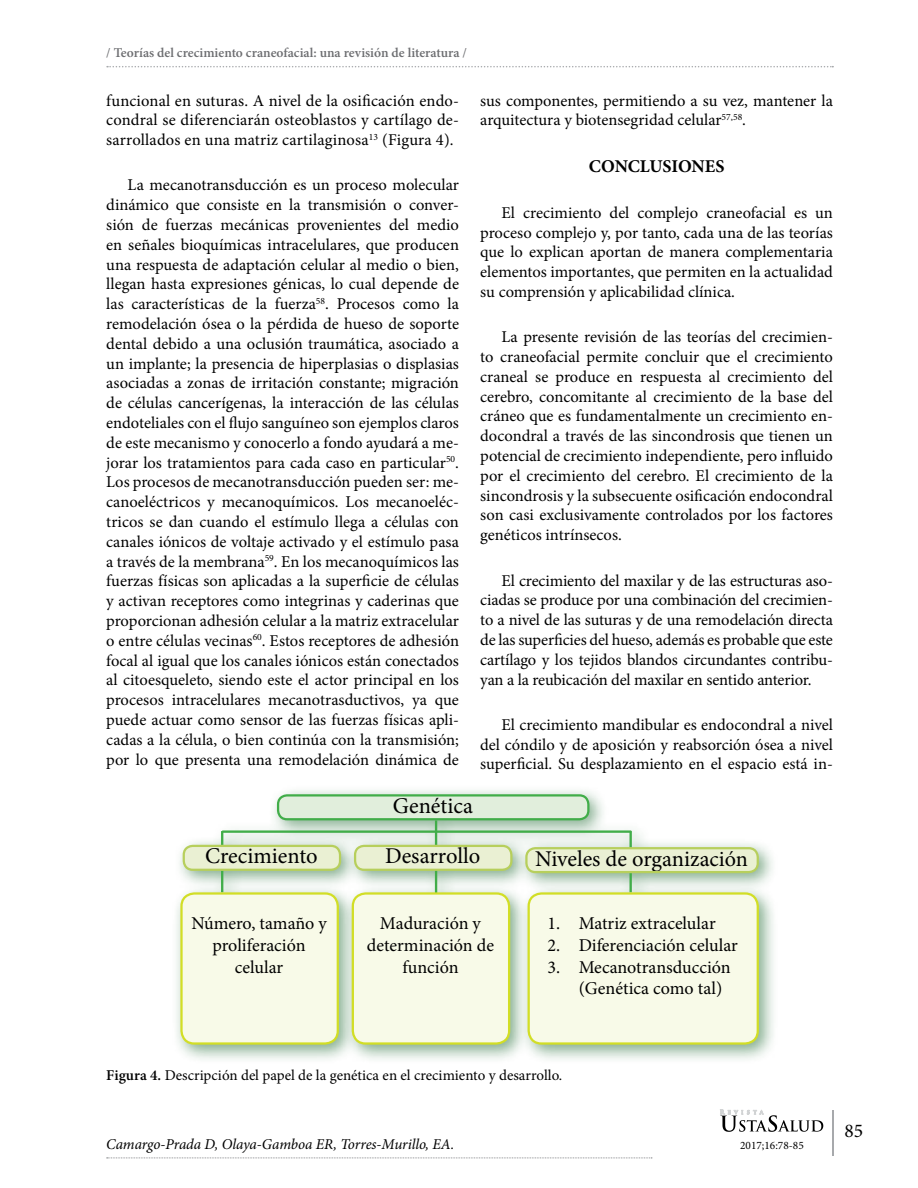
<style>
.page{position:relative;width:918px;height:1188px;background:#fff}
.page>*{position:absolute;margin:0;border:0;box-sizing:border-box;transform-origin:0 0}
.t1{font:22.5px "Minion Pro";color:#000}
.t2{font:19.5px "Minion Pro";color:#000}
.t3{font:18px/21.6px "Minion Pro";color:#000;text-align:center}
.t4{font:700 18px "Minion Pro";letter-spacing:-.01em;color:#000}
.t5{font:16.5px/19.8px "Minion Pro";color:#000;text-align:justify}
.t6{font:15px "Minion Pro";color:#000}
.t7{font:italic 15px "Minion Pro";letter-spacing:-.005em;color:#000}
.t8{font:600 13.5px "Minion Pro";color:#6d6e71}
.t9{font:11.4px "Minion Pro";color:#000}
.s1{font-weight:500}
.s2{font-size:22.2px}
.s3{font-weight:600}
</style>
<div class="page">
<svg style="left:107px;top:1158px;width:545px;height:1px"></svg>
<svg style="left:107px;top:66px;width:726px;height:1px"></svg>
<hr style="left:832px;top:1110px;width:2px;height:45px;background:#a7a9ac">
<svg style="left:720px;top:1110px;width:103px;height:22px"></svg>
<div style="left:171px;top:785px;width:607px;height:279px;background:#0f6023;opacity:.52"></div>
<hr style="left:222px;top:830px;width:409px;height:3px;background:#41ad49">
<hr style="left:221px;top:831px;width:2px;height:61px;background:#41ad49">
<hr style="left:435px;top:820px;width:2px;height:75px;background:#41ad49">
<hr style="left:629px;top:831px;width:3px;height:61px;background:#41ad49">
<div style="left:278px;top:795px;width:310px;height:24px;background:#e1eedc;border-radius:9px"></div>
<div style="left:277px;top:794px;width:313px;height:26px;border:2px solid #41ad49;border-radius:9px"></div>
<div style="left:184px;top:846px;width:156px;height:24px;background:#eaf0d3;border-radius:9px"></div>
<div style="left:183px;top:845px;width:158px;height:26px;border:2px solid #b7cf5c;border-radius:9px"></div>
<div style="left:182px;top:893px;width:156px;height:151px;background:#f8fae8;border-radius:13px"></div>
<div style="left:180px;top:892px;width:159px;height:153px;border:2px solid #d2de26;border-radius:13px"></div>
<div style="left:353px;top:893px;width:156px;height:151px;background:#f8fae8;border-radius:13px"></div>
<div style="left:352px;top:892px;width:158px;height:153px;border:2px solid #d2de26;border-radius:13px"></div>
<div style="left:529px;top:893px;width:229px;height:151px;background:#f8fae8;border-radius:13px"></div>
<div style="left:528px;top:892px;width:231px;height:153px;border:2px solid #d2de26;border-radius:13px"></div>
<div style="left:355px;top:846px;width:156px;height:24px;background:#eaf0d3;border-radius:9px"></div>
<div style="left:354px;top:845px;width:158px;height:26px;border:2px solid #b7cf5c;border-radius:9px"></div>
<div style="left:526px;top:848px;width:232px;height:24px;background:#eaf0d3;border-radius:9px"></div>
<div style="left:525px;top:847px;width:234px;height:26px;border:2px solid #b7cf5c;border-radius:9px"></div>
<p class="t8" style="left:106px;top:44px;width:362px"><span class="s1">/</span> Teorías del crecimiento craneofacial: una revisión de literatura <span class="s1">/</span></p>
<p class="t5" style="left:106px;top:90px;width:354px">funcional en suturas. A nivel de la osificación endo&shy;condral se diferenciarán osteoblastos y cartílago de&shy;sarrollados en una matriz cartilaginosa<sup>13</sup> (Figura 4).</p>
<p class="t5" style="left:106px;top:175px;width:354px;text-indent:21px">La mecanotransducción es un proceso molecular dinámico que consiste en la transmisión o conver&shy;sión de fuerzas mecánicas provenientes del medio en señales bioquímicas intracelulares, que producen una respuesta de adaptación celular al medio o bien, llegan hasta expresiones génicas, lo cual depende de las características de la fuerza<sup>58</sup>. Procesos como la remodelación ósea o la pérdida de hueso de soporte dental debido a una oclusión traumática, asociado a un implante; la presencia de hiperplasias o displasias asociadas a zonas de irritación constante; migración de células cancerígenas, la interacción de las células endoteliales con el flujo sanguíneo son ejemplos claros de este mecanismo y conocerlo a fondo ayudará a me&shy;jorar los tratamientos para cada caso en particular<sup>50</sup>.<br>Los procesos de mecanotransducción pueden ser: me&shy;canoeléctricos y mecanoquímicos. Los mecanoeléc&shy;tricos se dan cuando el estímulo llega a células con canales iónicos de voltaje activado y el estímulo pasa a través de la membrana<sup>59</sup>. En los mecanoquímicos las fuerzas físicas son aplicadas a la superficie de células y activan receptores como integrinas y caderinas que proporcionan adhesión celular a la matriz extracelular o entre células vecinas<sup>60</sup>. Estos receptores de adhesión focal al igual que los canales iónicos están conectados al citoesqueleto, siendo este el actor principal en los procesos intracelulares mecanotrasductivos, ya que puede actuar como sensor de las fuerzas físicas apli&shy;cadas a la célula, o bien continúa con la transmisión; por lo que presenta una remodelación dinámica de</p>
<p class="t5" style="left:480px;top:90px;width:354px">sus componentes, permitiendo a su vez, mantener la arquitectura y biotensegridad celular<sup>57,58</sup>.</p>
<p class="t4" style="left:589px;top:154px;width:137px">CONCLUSIONES</p>
<p class="t5" style="left:480px;top:203px;width:354px;text-indent:21px">El crecimiento del complejo craneofacial es un proceso complejo y, por tanto, cada una de las teorías que lo explican aportan de manera complementaria elementos importantes, que permiten en la actualidad su comprensión y aplicabilidad clínica.</p>
<p class="t5" style="left:480px;top:327px;width:354px;text-indent:21px">La presente revisión de las teorías del crecimien&shy;to craneofacial permite concluir que el crecimiento craneal se produce en respuesta al crecimiento del cerebro, concomitante al crecimiento de la base del cráneo que es fundamentalmente un crecimiento en&shy;docondral a través de las sincondrosis que tienen un potencial de crecimiento independiente, pero influido por el crecimiento del cerebro. El crecimiento de la sincondrosis y la subsecuente osificación endocondral son casi exclusivamente controlados por los factores genéticos intrínsecos.</p>
<p class="t5" style="left:480px;top:570px;width:354px;text-indent:21px">El crecimiento del maxilar y de las estructuras aso&shy;ciadas se produce por una combinación del crecimien&shy;to a nivel de las suturas y de una remodelación directa de las superficies del hueso, además es probable que este cartílago y los tejidos blandos circundantes contribu&shy;yan a la reubicación del maxilar en sentido anterior.</p>
<p class="t5" style="left:480px;top:715px;width:354px;text-indent:21px">El crecimiento mandibular es endocondral a nivel del cóndilo y de aposición y reabsorción ósea a nivel superficial. Su desplazamiento en el espacio está in-</p>
<h1 class="t1" style="left:205px;top:841px;width:114px">Crecimiento</h1>
<h1 class="t1" style="left:393px;top:791px;width:82px">Genética</h1>
<h1 class="t1" style="left:385px;top:841px;width:97px">Desarrollo</h1>
<h1 class="t1" style="left:535px;top:844px;width:215px">Niveles de organiza<span class="s2">ción</span></h1>
<p class="t3" style="left:191px;top:913px;width:137px">Número, tamaño y proliferación celular</p>
<p class="t3" style="left:367px;top:913px;width:129px">Maduración y determinación de función</p>
<p class="t3" style="left:548px;top:913px;width:170px">1. Matriz extracelular</p>
<p class="t3" style="left:548px;top:935px;width:192px">2. Diferenciación celular</p>
<p class="t3" style="left:579px;top:956px;width:154px;text-align:left;text-indent:-31px">3. Mecanotransducción (Genética como tal)</p>
<p class="t6" style="left:106px;top:1065px;width:458px"><span class="s3">Figura 4.</span> Descripción del papel de la genética en el crecimiento y desarrollo.</p>
<p class="t7" style="left:106px;top:1134px;width:350px">Camargo-Prada D, Olaya-Gamboa ER, Torres-Murillo, EA.</p>
<p class="t9" style="left:740px;top:1138px;width:65px">2017;16:78-85</p>
<p class="t2" style="left:844px;top:1118px;width:20px">85</p>
</div>
